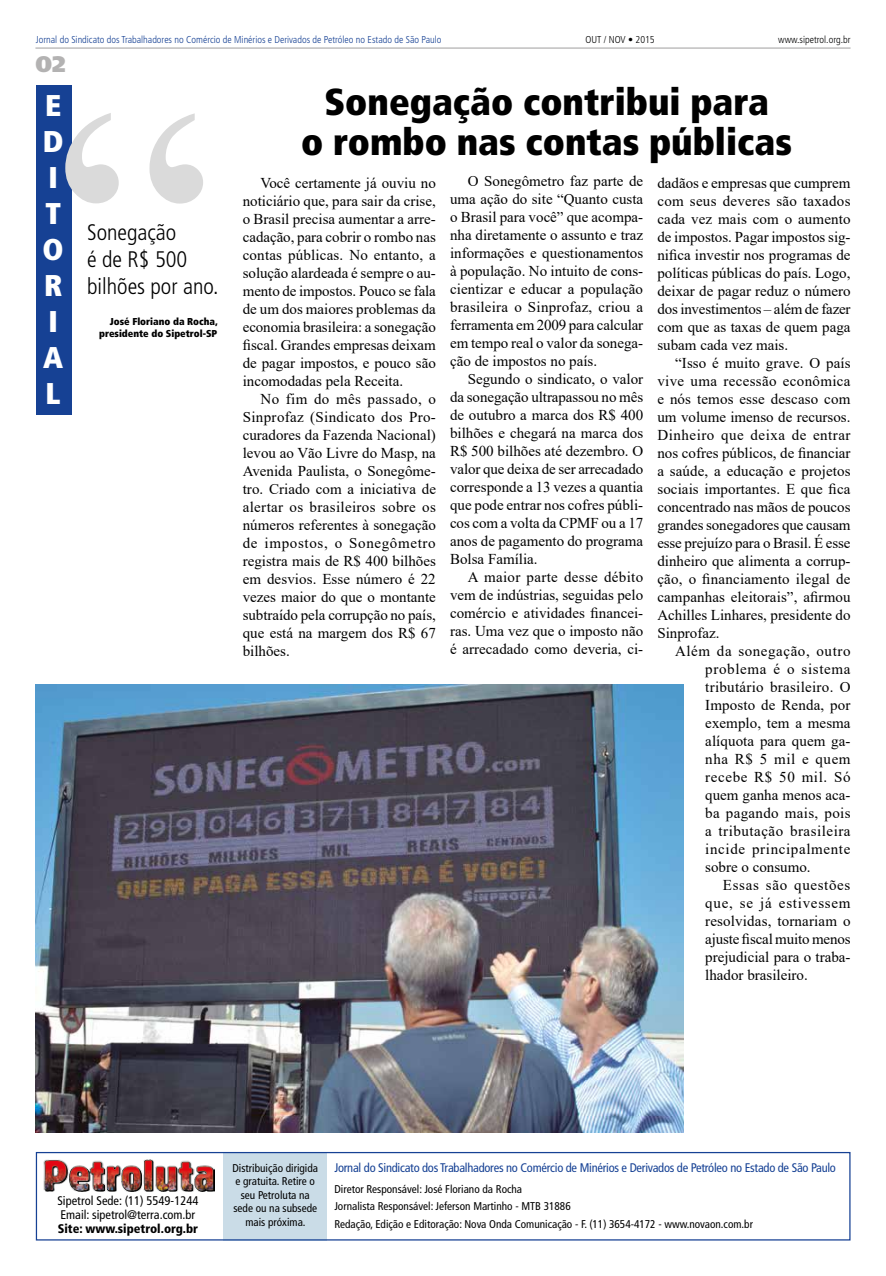
<style>
.page{position:relative;width:886px;height:1276px;background:#fff}
.page>*{position:absolute;margin:0;border:0;box-sizing:border-box;transform-origin:0 0}
.t1{font:360px "Times New Roman";color:#dadada}
.t2{font:900 condensed 37.5px/40px "Frutiger";color:#000;text-align:center}
.t3{font:900 condensed 30px/36px "Frutiger";color:#fff}
.t4{font:300 condensed 22.5px/27px "Frutiger";color:#000}
.t5{font:900 22.5px "Frutiger";color:#b3b2b2}
.t6{font:15px/18px "Times New Roman";color:#000;text-align:justify}
.t7{font:condensed 12.5px "Frutiger";letter-spacing:-.02em;color:#164194}
.t8{font:condensed 12.5px/13.8px "Frutiger";color:#000}
.t9{font:900 condensed 12.5px "Frutiger";color:#000}
.t10{font:condensed 11.25px/13.5px "Frutiger";color:#000}
.t11{font:300 condensed 10px "Frutiger";color:#164194}
.t12{font:900 condensed 10px/12px "Frutiger";color:#000;text-align:right}
.t13{font:300 condensed 10px "Frutiger";color:#000}
</style>
<div class="page">
<div style="left:224px;top:1152px;width:103px;height:88px;background:#cadce7"></div>
<hr style="left:35px;top:47px;width:815px;height:2px;background:#b3b2b2">
<div style="left:36px;top:1152px;width:814px;height:88px;border:1px solid #164194"></div>
<img style="left:43px;top:1159px;width:172px;height:32px">
<div style="left:36px;top:85px;width:35px;height:330px;background:#164194"></div>
<img style="left:35px;top:684px;width:649px;height:448px">
<p class="t11" style="left:36px;top:34px;width:407px">Jornal do Sindicato dos Trabalhadores no Comércio de Minérios e Derivados de Petróleo no Estado de São Paulo</p>
<p class="t13" style="left:585px;top:34px;width:71px">OUT / NOV • 2015</p>
<p class="t13" style="left:778px;top:34px;width:74px">www.sipetrol.org.br</p>
<h3 class="t5" style="left:35px;top:51px;width:31px">02</h3>
<h3 class="t3" style="left:43px;top:87px;width:23px">E<br>D<br>I<br>T<br>O<br>R<br>I<br>A<br>L</h3>
<h1 class="t1" style="left:53px;top:-18px;width:161px">“</h1>
<h3 class="t4" style="left:87px;top:219px;width:133px">Sonegação<br>é de R$ 500 bilhões por ano.</h3>
<p class="t12" style="left:99px;top:315px;width:120px">José Floriano da Rocha, presidente do Sipetrol-SP</p>
<h2 class="t2" style="left:301px;top:82px;width:492px">Sonegação contribui para<br>o rombo nas contas públicas</h2>
<p class="t6" style="left:243px;top:173px;width:195px;text-indent:18px">Você certamente já ouviu no noticiário que, para sair da crise, o Brasil precisa aumentar a arre&shy;cadação, para cobrir o rombo nas contas públicas. No entanto, a solução alardeada é sempre o au&shy;mento de impostos. Pouco se fala de um dos maiores problemas da economia brasileira: a sonegação fiscal. Grandes empresas deixam de pagar impostos, e pouco são incomodadas pela Receita.</p>
<p class="t6" style="left:243px;top:389px;width:195px;text-indent:18px">No fim do mês passado, o Sinprofaz (Sindicato dos Pro&shy;curadores da Fazenda Nacional) levou ao Vão Livre do Masp, na Avenida Paulista, o Sonegôme&shy;tro. Criado com a iniciativa de alertar os brasileiros sobre os números referentes à sonegação de impostos, o Sonegômetro registra mais de R$ 400 bilhões em desvios. Esse número é 22 vezes maior do que o montante subtraído pela corrupção no país, que está na margem dos R$ 67 bilhões.</p>
<p class="t6" style="left:450px;top:171px;width:195px;text-indent:18px">O Sonegômetro faz parte de uma ação do site “Quanto custa o Brasil para você” que acompa&shy;nha diretamente o assunto e traz informações e questionamentos à população. No intuito de cons&shy;cientizar e educar a população brasileira o Sinprofaz, criou a ferramenta em 2009 para calcular em tempo real o valor da sonega&shy;ção de impostos no país.</p>
<p class="t6" style="left:450px;top:369px;width:195px;text-indent:18px">Segundo o sindicato, o valor da sonegação ultrapassou no mês de outubro a marca dos R$ 400 bilhões e chegará na marca dos R$ 500 bilhões até dezembro. O valor que deixa de ser arrecadado corresponde a 13 vezes a quantia que pode entrar nos cofres públi&shy;cos com a volta da CPMF ou a 17 anos de pagamento do programa Bolsa Família.</p>
<p class="t6" style="left:450px;top:567px;width:195px;text-indent:18px">A maior parte desse débito vem de indústrias, seguidas pelo comércio e atividades financei&shy;ras. Uma vez que o imposto não é arrecadado como deveria, ci-</p>
<p class="t6" style="left:657px;top:173px;width:195px">dadãos e empresas que cumprem com seus deveres são taxados cada vez mais com o aumento de impostos. Pagar impostos sig&shy;nifica investir nos programas de políticas públicas do país. Logo, deixar de pagar reduz o número dos investimentos – além de fazer com que as taxas de quem paga subam cada vez mais.</p>
<p class="t6" style="left:657px;top:353px;width:195px;text-indent:18px">“Isso é muito grave. O país vive uma recessão econômica e nós temos esse descaso com um volume imenso de recursos.<br>Dinheiro que deixa de entrar nos cofres públicos, de financiar a saúde, a educação e projetos sociais importantes. E que fica concentrado nas mãos de poucos grandes sonegadores que causam esse prejuízo para o Brasil. É esse dinheiro que alimenta a corrup&shy;ção, o financiamento ilegal de campanhas eleitorais”, afirmou Achilles Linhares, presidente do Sinprofaz.</p>
<p class="t6" style="left:705px;top:641px;width:147px;text-indent:-30px">Além da sonegação, outro problema é o sistema tributário brasileiro. O Imposto de Renda, por exemplo, tem a mesma alíquota para quem ga&shy;nha R$ 5 mil e quem recebe R$ 50 mil. Só quem ganha menos aca&shy;ba pagando mais, pois a tributação brasileira incide principalmente sobre o consumo.</p>
<p class="t6" style="left:705px;top:875px;width:147px;text-indent:18px">Essas são questões que, se já estivessem resolvidas, tornariam o ajuste fiscal muito menos prejudicial para o traba&shy;lhador brasileiro.</p>
<p class="t8" style="left:57px;top:1194px;width:142px">Sipetrol Sede: (11) 5549-1244<br>Email: sipetrol@terra.com.br</p>
<p class="t9" style="left:58px;top:1221px;width:142px">Site: www.sipetrol.org.br</p>
<p class="t10" style="left:232px;top:1161px;width:87px;text-align:center">Distribuição dirigida e gratuita. Retire o seu Petroluta na sede ou na subsede mais próxima.</p>
<p class="t7" style="left:334px;top:1160px;width:503px">Jornal do Sindicato dos Trabalhadores no Comércio de Minérios e Derivados de Petróleo no Estado de São Paulo</p>
<p class="t10" style="left:334px;top:1180px;width:420px;line-height:17.5px">Diretor Responsável: José Floriano da Rocha<br>Jornalista Responsável: Jeferson Martinho - MTB 31886<br>Redação, Edição e Editoração: Nova Onda Comunicação - F. (11) 3654-4172 - www.novaon.com.br</p>
</div>
